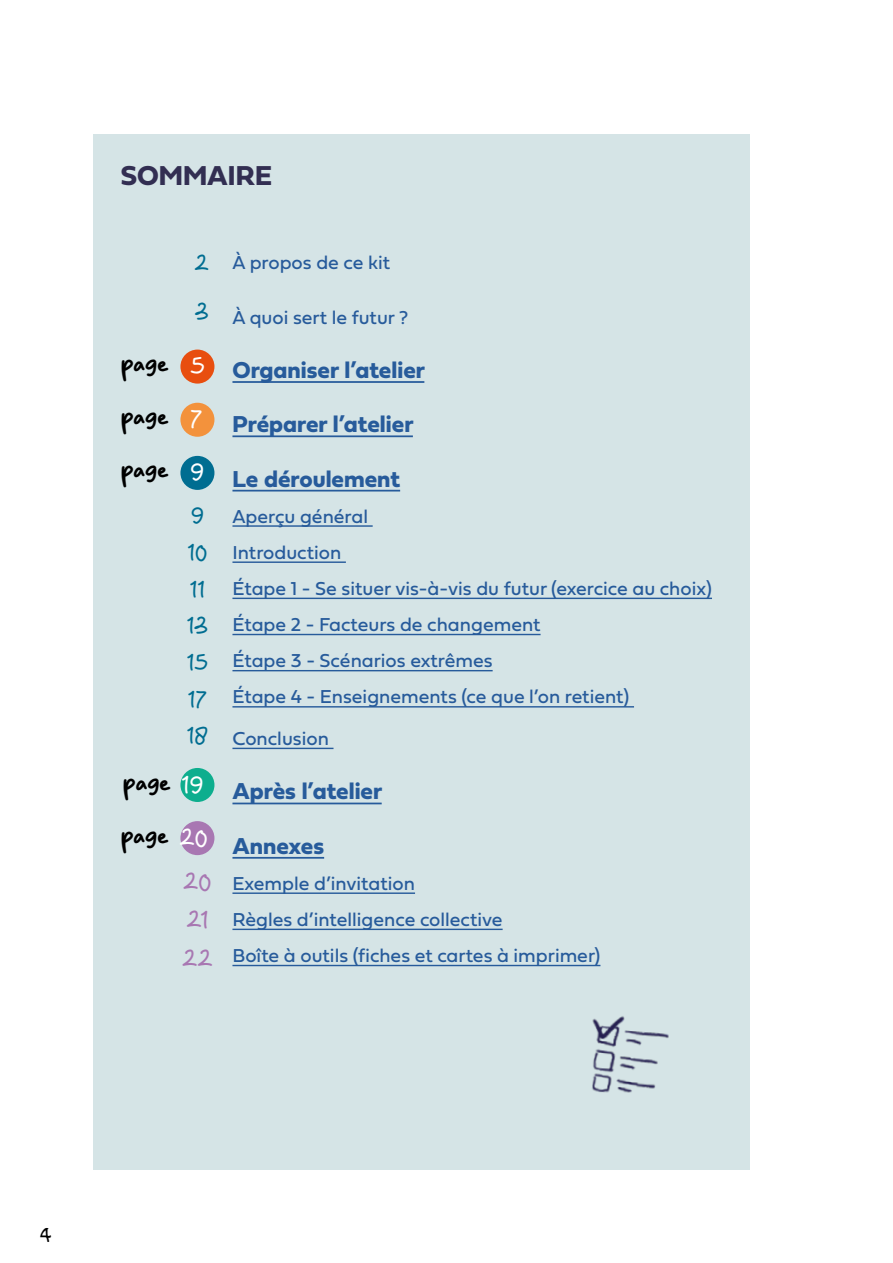
<style>
.page{position:relative;width:893px;height:1263px;background:#fff}
.page>*{position:absolute;margin:0;border:0;box-sizing:border-box;transform-origin:0 0}
.t1{font:36px/53.1px "Miology";color:#000}
.t2{font:28.5px "Fieldwork Geo Bold";color:#322e52}
.t3{font:28.5px/38.4px "Miology";color:#a877b2}
.t4{font:27px/36.6px "Miology";letter-spacing:-.01em;color:#006d91}
.t5{font:24px "Fieldwork Geo Bold";color:#275b9b}
.t6{font:19.5px/36.2px "Fieldwork Geo Regular";color:#275b9b}
.t7{font:18px "Gloria Hallelujah";color:#000}
.s1{font-size:28.5px;color:#fff}
</style>
<div class="page">
<div style="left:94px;top:134px;width:656px;height:1035px;background:#d5e4e6"></div>
<div style="left:180px;top:350px;width:34px;height:34px;background:#e84e0f;border-radius:50%"></div>
<div style="left:180px;top:403px;width:34px;height:34px;background:#f3923c;border-radius:50%"></div>
<div style="left:180px;top:456px;width:34px;height:34px;background:#006d91;border-radius:50%"></div>
<div style="left:180px;top:768px;width:34px;height:34px;background:#0dae8e;border-radius:50%"></div>
<div style="left:180px;top:821px;width:34px;height:34px;background:#a877b2;border-radius:50%"></div>
<hr style="left:232px;top:381px;width:192px;height:2px;background:#275b9b">
<hr style="left:232px;top:435px;width:181px;height:2px;background:#275b9b">
<hr style="left:232px;top:490px;width:168px;height:1px;background:#275b9b">
<hr style="left:232px;top:525px;width:141px;height:2px;background:#275b9b">
<hr style="left:232px;top:561px;width:114px;height:2px;background:#275b9b">
<hr style="left:232px;top:598px;width:480px;height:1px;background:#275b9b">
<hr style="left:232px;top:634px;width:309px;height:1px;background:#275b9b">
<hr style="left:232px;top:670px;width:261px;height:1px;background:#275b9b">
<hr style="left:232px;top:706px;width:402px;height:1px;background:#275b9b">
<hr style="left:232px;top:748px;width:101px;height:1px;background:#275b9b">
<hr style="left:232px;top:803px;width:150px;height:1px;background:#275b9b">
<hr style="left:232px;top:857px;width:92px;height:2px;background:#275b9b">
<hr style="left:232px;top:892px;width:183px;height:2px;background:#275b9b">
<hr style="left:232px;top:929px;width:271px;height:1px;background:#275b9b">
<hr style="left:232px;top:965px;width:368px;height:1px;background:#275b9b">
<img style="left:592px;top:1016px;width:77px;height:77px">
<h2 class="t2" style="left:121px;top:153px;width:153px">SOMMAIRE</h2>
<h3 class="t4" style="left:194px;top:240px;width:16px;line-height:47.5px">2<br>3</h3>
<h1 class="t1" style="left:121px;top:338px;width:86px">page <span class="s1">5 </span>page <span class="s1">7</span></h1>
<h1 class="t1" style="left:121px;top:444px;width:85px">page <span class="s1">9</span></h1>
<h3 class="t4" style="left:187px;top:498px;width:23px">9<br>10<br>11<br>13<br>15<br>17<br>18</h3>
<h1 class="t1" style="left:123px;top:757px;width:82px">page <span class="s1">19</span></h1>
<h1 class="t1" style="left:121px;top:810px;width:89px">page <span class="s1">20</span></h1>
<h2 class="t3" style="left:182px;top:863px;width:32px">20<br>21<br>22</h2>
<p class="t6" style="left:232px;top:244px;width:159px">À propos de ce kit</p>
<p class="t6" style="left:232px;top:298px;width:177px">À quoi sert le futur ?</p>
<p class="t5" style="left:232px;top:351px;width:194px">Organiser l’atelier</p>
<p class="t5" style="left:232px;top:405px;width:183px">Préparer l’atelier</p>
<p class="t5" style="left:232px;top:460px;width:169px">Le déroulement</p>
<p class="t6" style="left:232px;top:497px;width:481px">Aperçu général<br>Introduction<br>Étape 1 - Se situer vis-à-vis du futur (exercice au choix)<br>Étape 2 - Facteurs de changement<br>Étape 3 - Scénarios extrêmes<br>Étape 4 - Enseignements (ce que l’on retient)</p>
<p class="t6" style="left:232px;top:720px;width:98px">Conclusion</p>
<p class="t5" style="left:232px;top:772px;width:151px">Après l’atelier</p>
<p class="t5" style="left:232px;top:827px;width:93px">Annexes</p>
<p class="t6" style="left:232px;top:864px;width:369px">Exemple d’invitation<br>Règles d’intelligence collective<br>Boîte à outils (fiches et cartes à imprimer)</p>
<p class="t7" style="left:41px;top:1225px;width:12px">4</p>
</div>
